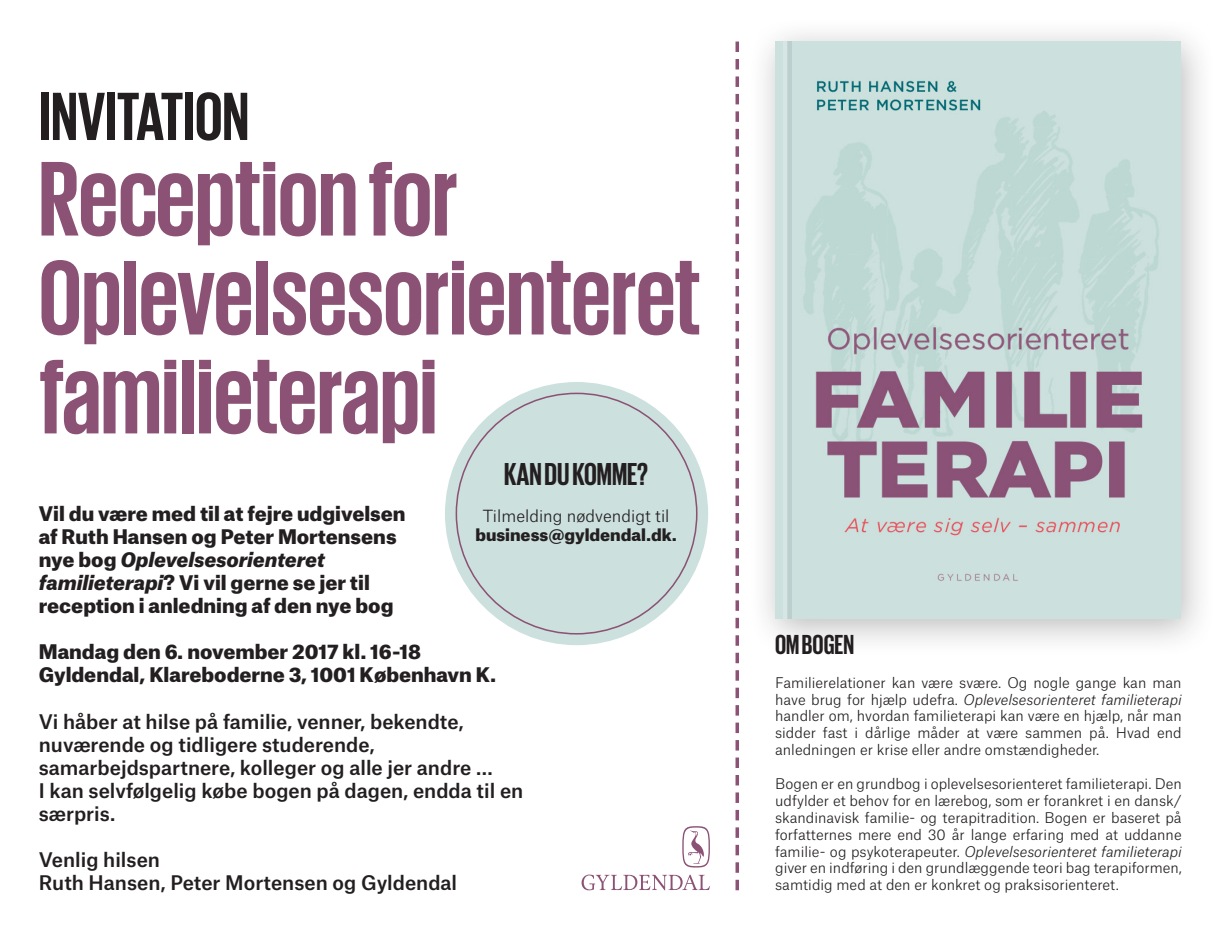
<style>
.page{position:relative;width:1221px;height:943px;background:#fff}
.page>*{position:absolute;margin:0;border:0;box-sizing:border-box;transform-origin:0 0}
.t1{font:700 108.5px "Giorgio Sans";color:#8b5275}
.t2{font:700 69.65px "Giorgio Sans";color:#231f20}
.t3{font:700 32.38px "Giorgio Sans";color:#231f20}
.t4{font:700 28.18px "Giorgio Sans";color:#231f20}
.t5{font:900 19.25px/23.1px "Atlas Grotesk";color:#231f20}
.t6{font:500 19.25px/23.1px "Atlas Grotesk";color:#231f20}
.t7{font:300 16.1px/19.2px "Atlas Grotesk";color:#231f20;text-align:center}
.t8{font:300 14px/16.8px "Atlas Grotesk";color:#231f20;text-align:justify}
.s1{font-weight:900}
.s2{font-style:italic}
</style>
<div class="page">
<div style="left:747px;top:17px;width:469px;height:641px;background:#231f20;opacity:.3"></div>
<img style="left:775px;top:42px;width:405px;height:577px">
<hr style="left:783px;top:42px;width:4px;height:577px;background:#d6e6e4">
<hr style="left:787px;top:42px;width:4px;height:577px;background:#bccfcf">
<div style="left:445px;top:382px;width:263px;height:263px;background:#cce0de;border-radius:50%"></div>
<svg style="left:735px;top:42px;width:4px;height:848px"></svg>
<svg style="left:581px;top:874px;width:129px;height:16px"></svg>
<svg style="left:682px;top:826px;width:28px;height:41px"></svg>
<p class="t2" style="left:40px;top:81px;width:211px">INVITATION</p>
<p class="t1" style="left:39px;top:144px;width:420px">Reception for</p>
<p class="t1" style="left:39px;top:243px;width:663px">Oplevelsesorienteret</p>
<p class="t1" style="left:39px;top:342px;width:400px">familieterapi</p>
<p class="t3" style="left:504px;top:458px;width:146px">KAN DU KOMME?</p>
<p class="t7" style="left:475px;top:504px;width:203px">Tilmelding nødvendigt til <span class="s1">business@gyldendal.dk.</span></p>
<p class="t5" style="left:39px;top:499px;width:368px">Vil du være med til at fejre udgivelsen af Ruth Hansen og Peter Mortensens nye bog <span class="s2">Oplevelsesorienteret familieterapi</span>? Vi vil gerne se jer til reception i anledning af den nye bog</p>
<p class="t5" style="left:39px;top:638px;width:384px">Mandag den 6. november 2017 kl. 16-18</p>
<p class="t5" style="left:39px;top:661px;width:459px">Gyldendal, Klareboderne 3, 1001 København K.</p>
<p class="t6" style="left:39px;top:707px;width:486px">Vi håber at hilse på familie, venner, bekendte, nuværende og tidligere studerende, samarbejdspartnere, kolleger og alle jer andre …<br>I kan selvfølgelig købe bogen på dagen, endda til en særpris.</p>
<p class="t6" style="left:39px;top:846px;width:123px">Venlig hilsen</p>
<p class="t6" style="left:39px;top:869px;width:420px">Ruth Hansen, Peter Mortensen og Gyldendal</p>
<p class="t4" style="left:775px;top:630px;width:80px">OM BOGEN</p>
<p class="t8" style="left:775px;top:672px;width:408px">Familierelationer kan være svære. Og nogle gange kan man have brug for hjælp udefra. <span class="s2">Oplevelsesorienteret familieterapi </span>handler om, hvordan familieterapi kan være en hjælp, når man sidder fast i dårlige måder at være sammen på. Hvad end anledningen er krise eller andre omstændigheder.</p>
<p class="t8" style="left:775px;top:774px;width:408px">Bogen er en grundbog i oplevelsesorienteret familieterapi. Den udfylder et behov for en lærebog, som er forankret i en dansk/ skandinavisk familie- og terapitradition. Bogen er baseret på forfatternes mere end 30 år lange erfaring med at uddanne familie- og psykoterapeuter. <span class="s2">Oplevelsesorienteret familieterapi </span>giver en indføring i den grundlæggende teori bag terapiformen, samtidig med at den er konkret og praksisorienteret.</p>
</div>
